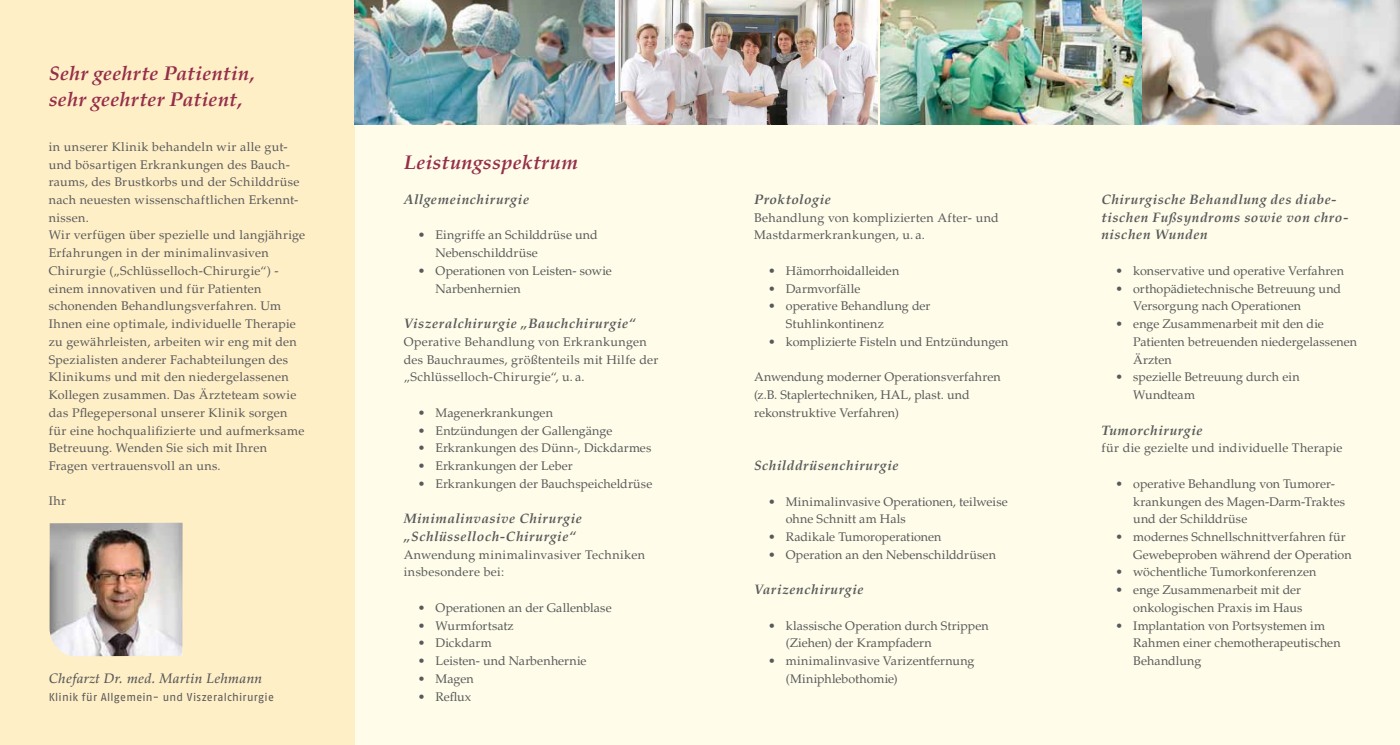
<style>
.page{position:relative;width:1400px;height:745px;background:#fff}
.page>*{position:absolute;margin:0;border:0;box-sizing:border-box;transform-origin:0 0}
.t1{font:italic 700 20px/26.6px "Palatino LT Std";letter-spacing:.015em;color:#952e4a}
.t2{font:italic 700 13.75px/17.8px "Palatino LT Std";letter-spacing:.04em;color:#58595b}
.t3{font:italic 500 13.75px "Palatino LT Std";letter-spacing:.02em;color:#58595b}
.t4{font:12.5px/17.8px "Palatino LT Std";letter-spacing:.015em;color:#58595b}
.t5{font:12.5px "Palatino Linotype";color:#58595b}
.t6{font:12.5px "Palatino LT Std";letter-spacing:-.01em;color:#58595b}
.t7{font:11.25px "Fago Pro";letter-spacing:.02em;color:#58595b}
</style>
<div class="page">
<div style="left:0;top:0;width:1400px;height:744px;background:#fffde9"></div>
<div style="left:0;top:0;width:354px;height:744px;background:#ffefc6"></div>
<img style="left:880px;top:0;width:520px;height:124px">
<img style="left:354px;top:0;width:523px;height:124px">
<img style="left:50px;top:522px;width:132px;height:134px">
<h1 class="t1" style="left:49px;top:60px;width:207px">Sehr geehrte Patientin, sehr geehrter Patient,</h1>
<p class="t4" style="left:49px;top:138px;width:258px">in unserer Klinik behandeln wir alle gut&shy;und bösartigen Erkrankungen des Bauch&shy;raums, des Brustkorbs und der Schilddrüse nach neuesten wissenschaftlichen Erkennt&shy;nissen.<br>Wir verfügen über spezielle und langjährige Erfahrungen in der minimalinvasiven Chirurgie („Schlüsselloch-Chirurgie“) - einem innovativen und für Patienten schonenden Behandlungsverfahren. Um Ihnen eine optimale, individuelle Therapie zu gewährleisten, arbeiten wir eng mit den Spezialisten anderer Fachabteilungen des Klinikums und mit den niedergelassenen Kollegen zusammen. Das Ärzteteam sowie das Pflegepersonal unserer Klinik sorgen für eine hochqualifizierte und aufmerksame Betreuung. Wenden Sie sich mit Ihren Fragen vertrauensvoll an uns.</p>
<p class="t4" style="left:49px;top:492px;width:19px">Ihr</p>
<p class="t3" style="left:49px;top:669px;width:215px">Chefarzt Dr. med. Martin Lehmann</p>
<p class="t7" style="left:49px;top:689px;width:227px">Klinik für Allgemein- und Viszeralchirurgie</p>
<h1 class="t1" style="left:404px;top:148px;width:176px">Leistungsspektrum</h1>
<p class="t2" style="left:404px;top:190px;width:127px">Allgemeinchirurgie</p>
<p class="t4" style="left:436px;top:226px;width:164px;text-indent:-18px">• Eingriffe an Schilddrüse und<br>Nebenschilddrüse</p>
<p class="t4" style="left:436px;top:262px;width:178px;text-indent:-18px">• Operationen von Leisten- sowie<br>Narbenhernien</p>
<p class="t2" style="left:404px;top:314px;width:233px">Viszeralchirurgie „Bauchchirurgie“</p>
<p class="t4" style="left:404px;top:333px;width:256px">Operative Behandlung von Erkrankungen des Bauchraumes, größtenteils mit Hilfe der „Schlüsselloch-Chirurgie“, u. a.</p>
<p class="t5" style="left:418px;top:403px;width:137px">• Magenerkrankungen</p>
<p class="t5" style="left:418px;top:421px;width:196px">• Entzündungen der Gallengänge</p>
<p class="t5" style="left:418px;top:439px;width:235px">• Erkrankungen des Dünn-, Dickdarmes</p>
<p class="t5" style="left:418px;top:456px;width:156px">• Erkrankungen der Leber</p>
<p class="t5" style="left:418px;top:474px;width:236px">• Erkrankungen der Bauchspeicheldrüse</p>
<p class="t2" style="left:404px;top:509px;width:180px">Minimalinvasive Chirurgie „Schlüsselloch-Chirurgie“</p>
<p class="t4" style="left:404px;top:545px;width:243px">Anwendung minimalinvasiver Techniken insbesondere bei:</p>
<p class="t4" style="left:418px;top:598px;width:195px">• Operationen an der Gallenblase</p>
<p class="t4" style="left:418px;top:616px;width:97px">• Wurmfortsatz</p>
<p class="t4" style="left:418px;top:634px;width:75px">• Dickdarm</p>
<p class="t4" style="left:418px;top:651px;width:170px">• Leisten- und Narbenhernie</p>
<p class="t4" style="left:418px;top:669px;width:57px">• Magen</p>
<p class="t4" style="left:418px;top:687px;width:55px">• Reflux</p>
<p class="t2" style="left:754px;top:190px;width:79px">Proktologie</p>
<p class="t4" style="left:754px;top:209px;width:246px">Behandlung von komplizierten After- und<br>Mastdarmerkrankungen, u. a.</p>
<p class="t6" style="left:768px;top:263px;width:133px">• Hämorrhoidalleiden</p>
<p class="t4" style="left:768px;top:279px;width:94px">• Darmvorfälle</p>
<p class="t4" style="left:786px;top:297px;width:146px;text-indent:-18px">• operative Behandlung der<br>Stuhlinkontinenz</p>
<p class="t4" style="left:768px;top:333px;width:242px">• komplizierte Fisteln und Entzündungen</p>
<p class="t4" style="left:754px;top:368px;width:248px">Anwendung moderner Operationsverfahren (z.B. Staplertechniken, HAL, plast. und rekonstruktive Verfahren)</p>
<p class="t2" style="left:754px;top:456px;width:146px">Schilddrüsenchirurgie</p>
<p class="t4" style="left:786px;top:492px;width:223px;text-indent:-18px">• Minimalinvasive Operationen, teilweise ohne Schnitt am Hals</p>
<p class="t4" style="left:768px;top:527px;width:175px">• Radikale Tumoroperationen</p>
<p class="t4" style="left:768px;top:545px;width:229px">• Operation an den Nebenschilddrüsen</p>
<p class="t2" style="left:754px;top:580px;width:111px">Varizenchirurgie</p>
<p class="t4" style="left:786px;top:616px;width:204px;text-indent:-18px">• klassische Operation durch Strippen (Ziehen) der Krampfadern</p>
<p class="t4" style="left:786px;top:651px;width:190px;text-indent:-18px">• minimalinvasive Varizentfernung (Miniphlebothomie)</p>
<p class="t2" style="left:1101px;top:190px;width:249px">Chirurgische Behandlung des diabe&shy;tischen Fußsyndroms sowie von chro&shy;nischen Wunden</p>
<p class="t4" style="left:1115px;top:262px;width:230px">• konservative und operative Verfahren</p>
<p class="t4" style="left:1133px;top:279px;width:209px;text-indent:-18px">• orthopädietechnische Betreuung und<br>Versorgung nach Operationen</p>
<p class="t4" style="left:1133px;top:315px;width:225px;text-indent:-18px">• enge Zusammenarbeit mit den die<br>Patienten betreuenden niedergelassenen<br>Ärzten</p>
<p class="t4" style="left:1133px;top:368px;width:168px;text-indent:-18px">• spezielle Betreuung durch ein<br>Wundteam</p>
<p class="t2" style="left:1101px;top:421px;width:103px">Tumorchirurgie</p>
<p class="t4" style="left:1101px;top:439px;width:243px">für die gezielte und individuelle Therapie</p>
<p class="t4" style="left:1133px;top:474px;width:213px;text-indent:-18px">• operative Behandlung von Tumorer&shy;krankungen des Magen-Darm-Traktes und der Schilddrüse</p>
<p class="t4" style="left:1133px;top:527px;width:220px;text-indent:-18px">• modernes Schnellschnittverfahren für<br>Gewebeproben während der Operation</p>
<p class="t4" style="left:1115px;top:563px;width:202px">• wöchentliche Tumorkonferenzen</p>
<p class="t4" style="left:1115px;top:581px;width:189px;text-align:right">• enge Zusammenarbeit mit der onkologischen Praxis im Haus</p>
<p class="t4" style="left:1133px;top:616px;width:209px;text-indent:-18px">• Implantation von Portsystemen im<br>Rahmen einer chemotherapeutischen<br>Behandlung</p>
</div>
